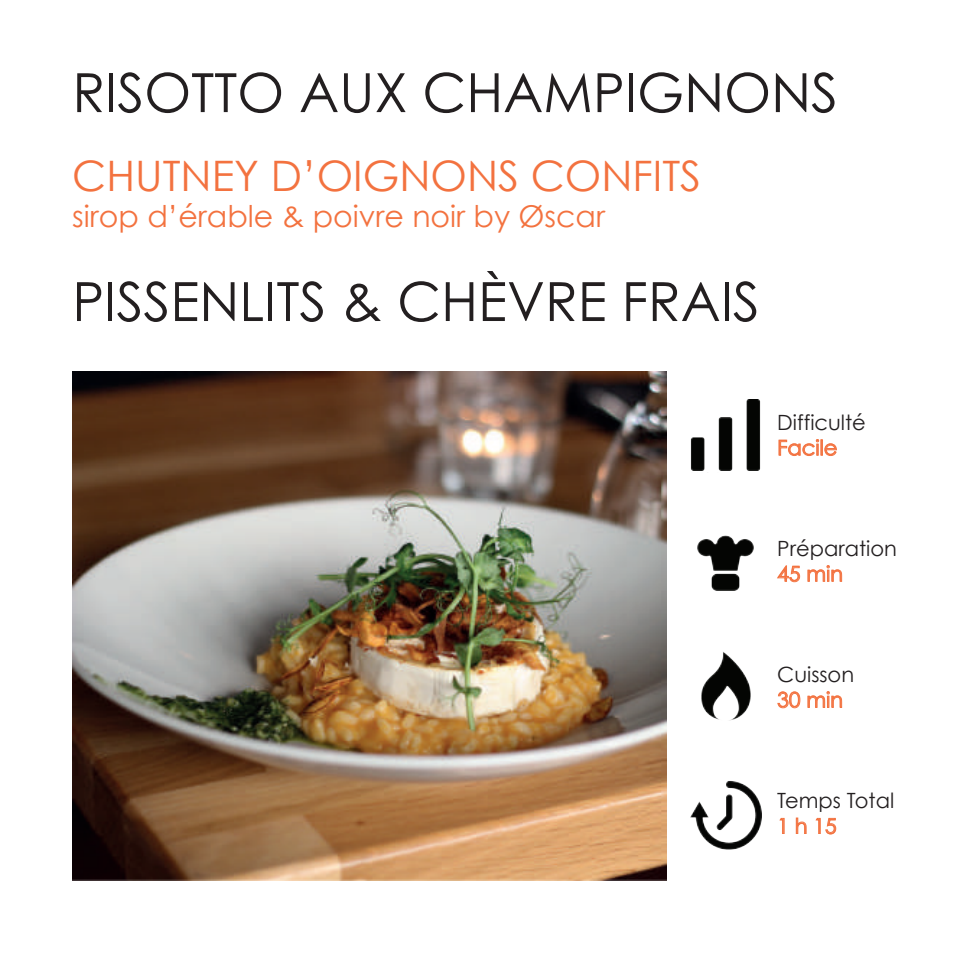
<style>
.page{position:relative;width:953px;height:953px;background:#fff}
.page>*{position:absolute;margin:0;border:0;box-sizing:border-box;transform-origin:0 0}
.t1{font:54px "Century Gothic";color:#231f20}
.t2{font:42px "Century Gothic";color:#f3723f}
.t3{font:30px "Century Gothic";color:#f3723f}
.t4{font:21px "Century Gothic";color:#231f20}
.t5{font:21px "Century Gothic";color:#f37341}
</style>
<div class="page">
<svg style="left:778px;top:439px;width:59px;height:17px"></svg>
<svg style="left:777px;top:565px;width:23px;height:17px"></svg>
<svg style="left:807px;top:565px;width:35px;height:17px"></svg>
<svg style="left:777px;top:691px;width:23px;height:17px"></svg>
<svg style="left:807px;top:691px;width:35px;height:17px"></svg>
<svg style="left:779px;top:817px;width:5px;height:17px"></svg>
<svg style="left:795px;top:817px;width:11px;height:17px"></svg>
<svg style="left:815px;top:817px;width:21px;height:17px"></svg>
<img style="left:701px;top:652px;width:50px;height:69px">
<img style="left:690px;top:400px;width:71px;height:71px">
<img style="left:690px;top:781px;width:71px;height:69px">
<img style="left:697px;top:535px;width:57px;height:56px">
<img style="left:72px;top:371px;width:594px;height:509px">
<p class="t1" style="left:72px;top:60px;width:767px">RISOTTO AUX CHAMPIGNONS</p>
<p class="t2" style="left:72px;top:150px;width:630px">CHUTNEY D’OIGNONS CONFITS</p>
<p class="t3" style="left:72px;top:198px;width:534px">sirop d’érable &amp; poivre noir by Øscar</p>
<p class="t1" style="left:72px;top:268px;width:689px">PISSENLITS &amp; CHÈVRE FRAIS</p>
<p class="t4" style="left:777px;top:409px;width:90px">Difficulté</p>
<p class="t5" style="left:777px;top:435px;width:62px">Facile</p>
<p class="t4" style="left:777px;top:535px;width:121px">Préparation</p>
<p class="t5" style="left:777px;top:561px;width:67px">45 min</p>
<p class="t4" style="left:777px;top:661px;width:78px">Cuisson</p>
<p class="t5" style="left:777px;top:687px;width:67px">30 min</p>
<p class="t4" style="left:777px;top:787px;width:118px">Temps Total</p>
<p class="t5" style="left:777px;top:813px;width:61px">1 h 15</p>
</div>
